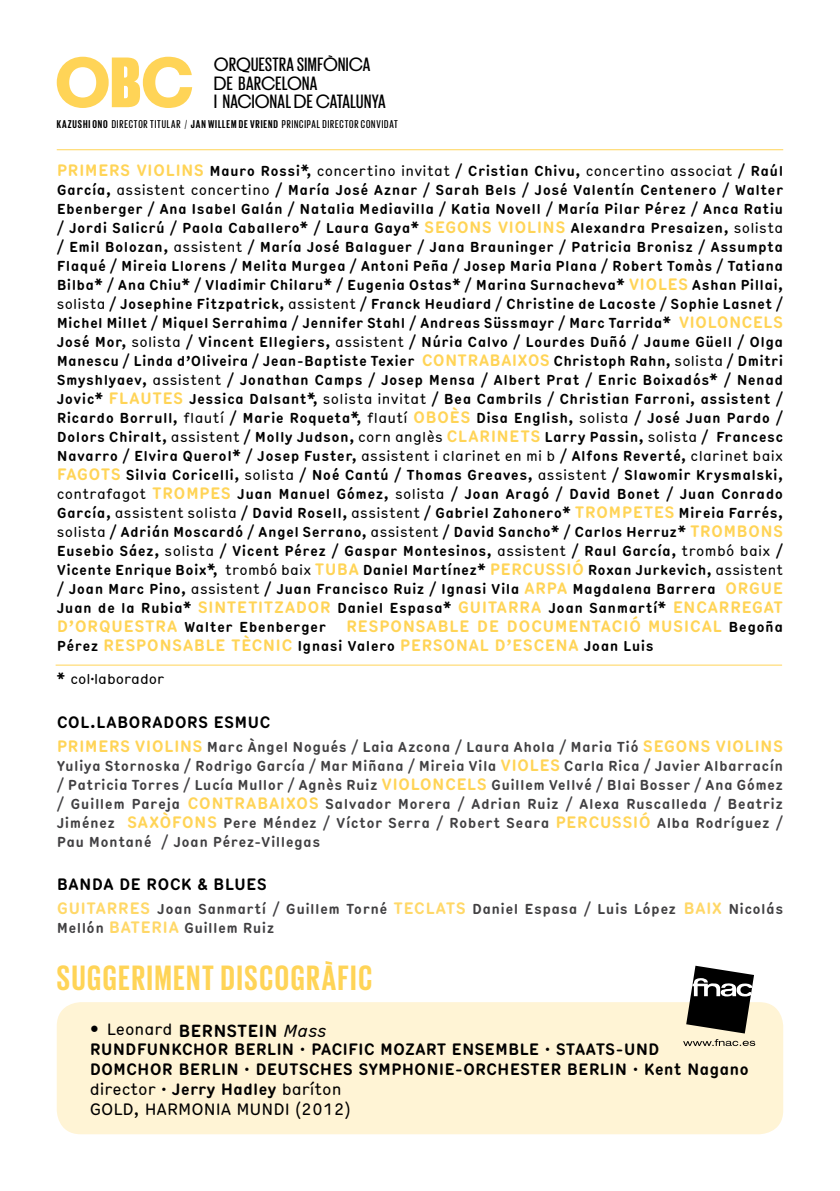
<style>
.page{position:relative;width:840px;height:1191px;background:#fff}
.page>*{position:absolute;margin:0;border:0;box-sizing:border-box;transform-origin:0 0}
.t1{font:700 36px "Giorgio Sans";letter-spacing:.05em;color:#ffd457}
.t2{font:500 19.8px/19px "Giorgio Sans";letter-spacing:.025em;color:#000}
.t3{font:700 condensed 17px "Hermes";color:#000}
.t4{font:700 condensed 16px/20px "Hermes";color:#000}
.t5{font:700 condensed 16px/19px "Hermes";letter-spacing:.02em;color:#ffd457}
.t6{font:700 condensed 16px "Hermes";letter-spacing:.015em;color:#ffd868}
.t7{font:700 condensed 14px/19px "Hermes";letter-spacing:.025em;color:#000;text-align:justify}
.t8{font:700 condensed 14px/19px "Hermes";letter-spacing:.025em;color:#414042;text-align:justify}
.t9{font:condensed 14px "Hermes";color:#000}
.t10{font:500 11.6px "Giorgio Sans";letter-spacing:.075em;color:#000}
.s1{font-weight:700}
.s2{font-weight:400}
.s3{font-size:16px;color:#ffd457}
.s4{font-size:14px;color:#000}
.s5{font-size:16px;color:#ffd868}
.s6{font-size:14px;color:#414042}
.s7{font-weight:400;font-size:16px}
.s8{font-weight:400;font-style:italic}
</style>
<div class="page">
<hr style="left:56px;top:664px;width:725px;height:1px;background:#ffd457">
<hr style="left:57px;top:149px;width:725px;height:1px;background:#ffd457">
<svg style="left:57px;top:57px;width:135px;height:51px"></svg>
<div style="left:57px;top:1002px;width:725px;height:132px;background:#fff4d5;border-radius:24px"></div>
<svg style="left:686px;top:965px;width:67px;height:68px"></svg>
<svg style="left:683px;top:1039px;width:71px;height:7px"></svg>
<h2 class="t2" style="left:214px;top:54px;width:173px">ORQUESTRA SIMFÒNICA<br>DE BARCELONA<br>I NACIONAL DE CATALUNYA</h2>
<p class="t10" style="left:57px;top:119px;width:342px"><span class="s1">KAZUSHI ONO</span> DIRECTOR TITULAR <span class="s2">/</span> <span class="s1">JAN WILLEM DE VRIEND</span> PRINCIPAL DIRECTOR CONVIDAT</p>
<p class="t7" style="left:57px;top:160px;width:727px"><span class="s3">Primers violins</span> M auro Rossi*, <span class="s2">concertino invitat</span> / Cristian Chivu, <span class="s2">concertino associat</span> / Raúl García, <span class="s2">assistent concertino</span> / M aría José Aznar / Sarah Bels / José Valentín Centenero / Walter Ebenberger / Ana Isabel Galán / Natalia Mediavilla / Katia Novell / María Pilar Pérez / Anca Ratiu / Jordi Salicrú / Paola Caballero* / Laura Gaya* <span class="s3">SEGONS VIOLINS</span> Alexandra Presaizen, <span class="s2">solista </span>/ Emil Bolozan, <span class="s2">assistent</span> / María José Balaguer / Jana Brauninger / Patricia Bronisz / Assumpta Flaqué / Mireia Llorens / Melita M urgea / Antoni Peña / Josep Maria Plana / Robert Tomàs / Tatiana Bilba* / Ana Chiu* / Vladimir Chilaru* / Eugenia Ostas* / Marina Surnacheva* <span class="s3">VIOLES</span> Ashan Pillai, <span class="s2">solista</span> / Josephine Fitzpatrick, <span class="s2">assistent</span> / Franck Heudiard / Christine de Lacoste / Sophie Lasnet / Michel Millet / Miquel Serrahima / Jennifer Stahl / Andreas Süssmayr / Marc Tarrida* <span class="s3">VIOLONCELS </span>José Mor, <span class="s2">solista</span> / Vincent Ellegiers, <span class="s2">assistent</span> / N úria Calvo / Lourdes Duñó / Jaume Güell / Olga M anescu / Linda d’Oliveira / Jean-Baptiste Texier <span class="s3">CONTRABAIXOS</span> Christoph Rahn, <span class="s2">solista</span> / Dmitri Smyshlyaev, <span class="s2">assistent</span> / Jonathan Camps / Josep M ensa / Albert Prat / Enric Boixadós* / N enad Jovic* <span class="s3">FLAUTES</span> Jessica Dalsant*, <span class="s2">solista invitat</span> / Bea Cambrils / Christian Farroni, assistent / Ricardo Borrull, <span class="s2">flautí</span> / M arie Roqueta*, <span class="s2">flautí</span> <span class="s3">OBOÈS</span> Disa English, <span class="s2">solista</span> / José Juan Pardo / Dolors Chiralt, <span class="s2">assistent</span> / Molly Judson, <span class="s2">corn anglès</span> <span class="s3">CLARIN</span></p>
<p class="t7" style="left:57px;top:426px;width:727px;text-align:right"><span class="s3">ETS</span> Larry Passin, <span class="s2">solista</span> / Francesc<br>N avarro / Elvira Querol* / Josep Fuster, <span class="s2">assistent i clarinet en mi b</span> / Alfons Reverté, <span class="s2">clarinet baix</span></p>
<p class="t5" style="left:57px;top:463px;width:11px">FAG</p>
<p class="t7" style="left:57px;top:464px;width:727px;text-indent:32px"><span class="s3">OTS</span> Silvia Coricelli, <span class="s2">solista</span> / N oé Cantú / Thomas Greaves, <span class="s2">assistent</span> / Slawomir Krysmalski, <span class="s2">contrafagot</span> <span class="s3">TROM PES</span> Juan Manuel Gómez, <span class="s2">solista</span> / Joan Aragó / David Bonet / Juan Conrado García, <span class="s2">assistent solista</span> / David Rosell, <span class="s2">assistent</span> / Gabriel Zahonero* <span class="s3">TROM PETES</span> M ireia Farrés, <span class="s2">solista</span> / Adrián M oscardó / Angel Serrano, <span class="s2">assistent</span> / David Sancho* / Carlos Herruz* <span class="s3">TROM BONS </span>Eusebio Sáez, <span class="s2">solista</span> / Vicent Pérez / Gaspar M ontesinos, <span class="s2">assistent</span> / Raul García, <span class="s2">trombó baix</span> / Vicente Enrique Boix*, <span class="s2">trombó baix</span> <span class="s3">TUBA</span> Daniel M artínez* <span class="s3">PERCUSSIÓ</span> Roxan Jurkevich, <span class="s2">assistent </span>/ Joan Marc Pino, <span class="s2">assistent</span> / Juan Francisco Ruiz / Ignasi Vila <span class="s3">ARPA</span> Magdalena Barrera <span class="s3">ORGUE </span>Juan de la Rubia* <span class="s3">SINTETITZADOR</span> Daniel Espasa* <span class="s3">GUITARRA</span></p>
<p class="t7" style="left:548px;top:597px;width:171px">Joan Sanmartí* <span class="s3">ENCARR</span></p>
<p class="t5" style="left:741px;top:596px;width:43px">EGAT</p>
<p class="t5" style="left:57px;top:615px;width:727px;text-indent:289px">RESPONSABLE DE DOCUM ENTACIÓ M USICAL <span class="s4">Begoña<br>Pérez</span> RESPONSABLE TÈCNIC <span class="s4">Ignasi Valero</span> PERSONAL D’ESCENA</p>
<p class="t5" style="left:57px;top:615px;width:110px">D’ORQUESTRA</p>
<p class="t7" style="left:184px;top:616px;width:143px">Walter Ebenberger</p>
<p class="t7" style="left:583px;top:635px;width:71px">Joan Luis</p>
<p class="t9" style="left:57px;top:669px;width:109px"><span class="s1">*</span> col·laborador</p>
<p class="t4" style="left:57px;top:711px;width:215px">COL.LABORADORS ESM UC</p>
<p class="t5" style="left:57px;top:735px;width:21px">PRIM</p>
<p class="t8" style="left:57px;top:736px;width:727px;text-indent:41px"><span class="s3">ERS VIOLINS</span> Marc Àngel Nogués / Laia Azcona / Laura Ahola / Maria Tió <span class="s3">SEGONS VIOLINS </span>Yuliya Stornoska / Rodrigo García / M ar M iñana / M ireia Vila <span class="s3">VIOLES</span> Carla Rica / Javier Albarracín / Patricia Torres / Lucía M ullor / Agnès Ruiz <span class="s3">VIOLONCELS</span> Guillem Vellvé / Blai Bosser / Ana Gómez / Guillem Pareja <span class="s3">CONTRABAIXOS</span> Salvador M orera / Adrian Ruiz / Alexa Ruscalleda / Beatriz Jiménez <span class="s3">SAXÒFONS</span> Pere M éndez / Víctor Serra / Robert Seara <span class="s3">PERCUSSIÓ</span> Alba Rodríguez / Pau Montané / Joan Pérez-Villegas</p>
<p class="t4" style="left:57px;top:873px;width:211px">BAN DA DE ROCK &amp; BLUES</p>
<p class="t6" style="left:57px;top:896px;width:51px">GUITARR</p>
<p class="t8" style="left:129px;top:899px;width:655px"><span class="s5">ES</span> Joan Sanmartí / Guillem Torné <span class="s5">TECLATS</span> Daniel Espasa / Luis López <span class="s5">BAIX</span> Nicolás</p>
<p class="t6" style="left:57px;top:915px;width:104px"><span class="s6">Mellón</span> BATERIA</p>
<p class="t8" style="left:184px;top:918px;width:92px">Guillem Ruiz</p>
<h1 class="t1" style="left:57px;top:960px;width:315px">SUGGERIMENT DISCOGRÀFIC</h1>
<p class="t3" style="left:90px;top:1018px;width:238px"><sup>•</sup> <span class="s7">Leonard</span> BERNSTEIN <span class="s8">Mass</span></p>
<p class="t4" style="left:90px;top:1038px;width:327px">RUN DFUNKCHOR BERLIN · PACIFIC MOZAR</p>
<p class="t4" style="left:90px;top:1038px;width:660px;text-indent:347px">T ENSEM BLE · STAATS-UN D<br>DOMCHOR BERLIN · DEUTSCHES SYM PHONI E-ORCHESTER BERLIN · Kent Nagano <span class="s2">director</span> · Jerry Hadley <span class="s2">baríton<br>GOLD, HARMONIA MUNDI (2012)</span></p>
</div>
